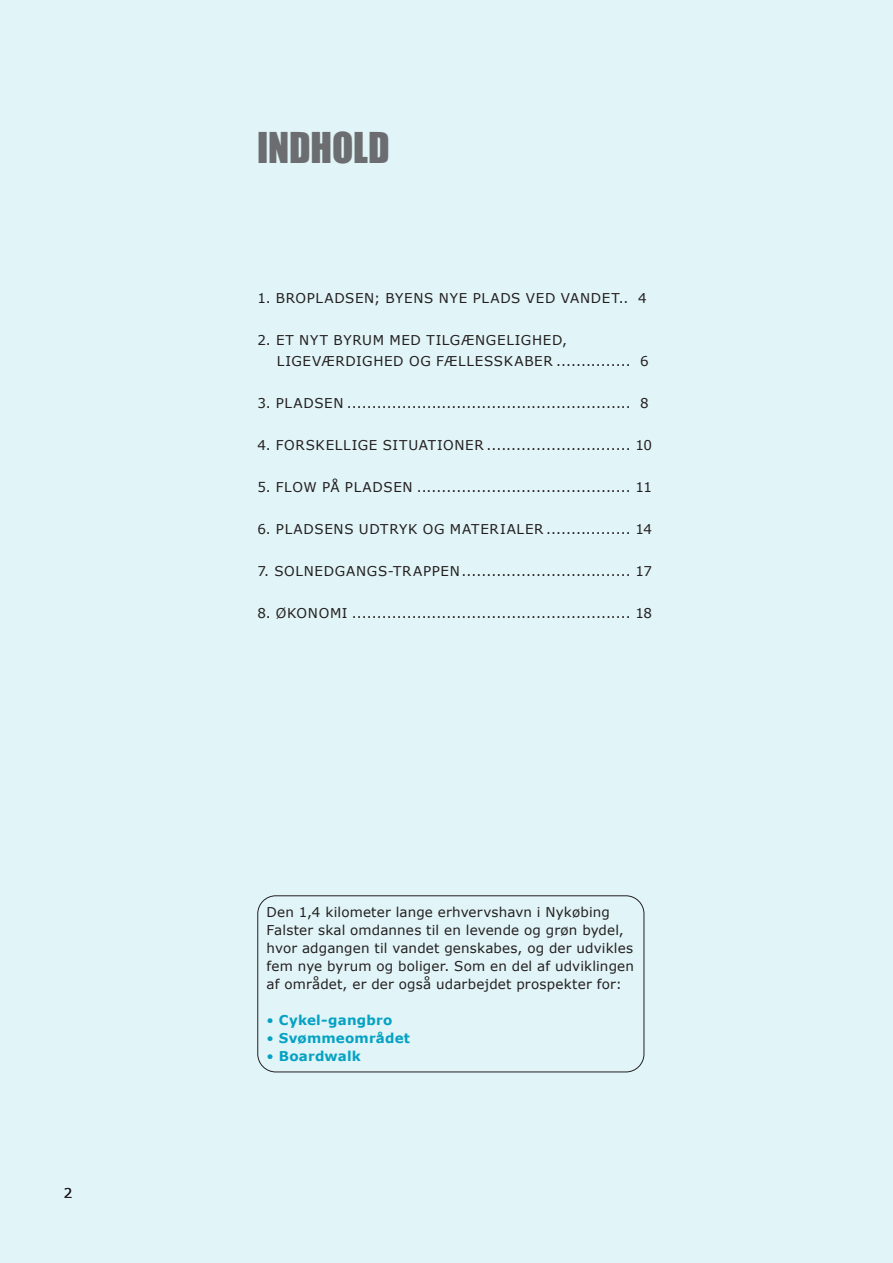
<style>
.page{position:relative;width:893px;height:1263px;background:#e1f4f7}
.page>*{position:absolute;margin:0;border:0;box-sizing:border-box;transform-origin:0 0}
.t1{font:39px "Impact";letter-spacing:-.005em;color:#6c6d70}
.t2{font:13.5px/21px "Verdana";letter-spacing:.05em;color:#231f20}
.t3{font:13.5px/18px "Verdana";letter-spacing:.02em;color:#231f20}
.t4{font:13.5px "Verdana";letter-spacing:.045em;color:#231f20}
.t5{font:700 13.5px "Verdana";letter-spacing:.015em;color:#05a2c3}
.s1{font-weight:400}
</style>
<div class="page">
<div style="left:257px;top:895px;width:387px;height:177px;border:1px solid #231f20;border-radius:18px"></div>
<p class="t3" style="left:64px;top:1184px;width:10px">2</p>
<h1 class="t1" style="left:257px;top:117px;width:134px">INDHOLD</h1>
<p class="t2" style="left:257px;top:288px;width:391px">1. BROPLADSEN; BYENS NYE PLADS VED VANDET.. 4</p>
<p class="t2" style="left:277px;top:330px;width:373px;text-indent:-20px">2. ET NYT BYRUM MED TILGÆNGELIGHED,<br>LIGEVÆRDIGHED OG FÆLLESSKABER ............... 6</p>
<p class="t2" style="left:257px;top:393px;width:393px">3. PLADSEN ......................................................... 8</p>
<p class="t2" style="left:257px;top:435px;width:396px">4. FORSKELLIGE SITUATIONER ............................. 10</p>
<p class="t4" style="left:257px;top:478px;width:396px">5. FLOW PÅ PLADSEN ........................................... 11</p>
<p class="t2" style="left:257px;top:519px;width:396px">6. PLADSENS UDTRYK OG MATERIALER ................. 14</p>
<p class="t2" style="left:257px;top:561px;width:396px">7. SOLNEDGANGS-TRAPPEN.................................. 17</p>
<p class="t2" style="left:257px;top:603px;width:396px">8. ØKONOMI ........................................................ 18</p>
<p class="t3" style="left:267px;top:903px;width:369px">Den 1,4 kilometer lange erhvervshavn i Nykøbing Falster skal omdannes til en levende og grøn bydel, hvor adgangen til vandet genskabes, og der udvikles fem nye byrum og boliger. Som en del af udviklingen af området, er der også udarbejdet prospekter for:</p>
<p class="t5" style="left:267px;top:1011px;width:127px"><span class="s1">•</span> Cykel-gangbro</p>
<p class="t5" style="left:267px;top:1029px;width:145px"><span class="s1">•</span> Svømmeområdet</p>
<p class="t5" style="left:267px;top:1047px;width:96px"><span class="s1">•</span> Boardwalk</p>
</div>
